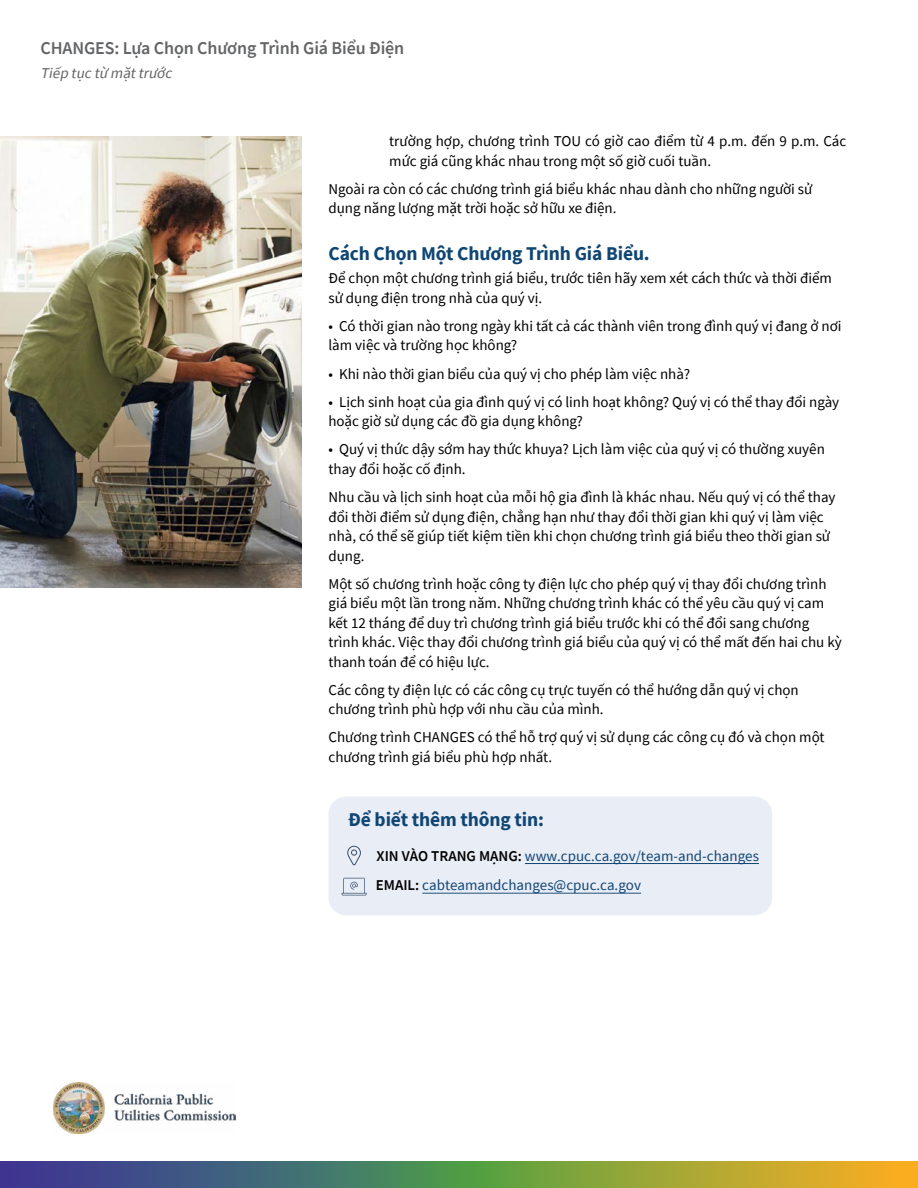
<style>
.page{position:relative;width:918px;height:1188px;background:#fff}
.page>*{position:absolute;margin:0;border:0;box-sizing:border-box;transform-origin:0 0}
.t1{font:700 19.5px "Source Sans Pro";letter-spacing:-.005em;color:#104674}
.t2{font:600 18px "Source Sans Pro";letter-spacing:-.005em;color:#636466}
.t3{font:15px/19.5px "Source Sans Pro";color:#000}
.t4{font:15px/29.7px "Source Sans Pro";color:#104674}
.t5{font:italic 15px "Source Sans Pro";color:#636466}
.s1{font-weight:600;color:#000}
</style>
<div class="page">
<img style="left:54px;top:1082px;width:182px;height:51px">
<div style="left:870px;top:1161px;width:48px;height:27px;background:#fbad20"></div>
<svg style="left:0;top:1161px;width:875px;height:27px"></svg>
<div style="left:328px;top:796px;width:444px;height:119px;background:#e9edf6;border-radius:18px"></div>
<hr style="left:422px;top:893px;width:219px;height:1px;background:#104674">
<hr style="left:525px;top:863px;width:234px;height:1px;background:#104674">
<svg style="left:347px;top:846px;width:14px;height:20px"></svg>
<svg style="left:342px;top:878px;width:25px;height:17px"></svg>
<img style="left:0;top:137px;width:302px;height:451px">
<p class="t2" style="left:40px;top:36px;width:365px">CHANGES: Lựa Chọn Chương Trình Giá Biểu Điện</p>
<p class="t5" style="left:40px;top:63px;width:136px">Tiếp tục từ mặttrước</p>
<p class="t3" style="left:389px;top:131px;width:459px">trường hợp, chương trình TOU có giờ cao điểm từ 4 p.m. đến 9 p.m. Các mức giá cũng khác nhau trong một số giờ cuối tuần.</p>
<p class="t3" style="left:328px;top:179px;width:485px">Ngoài ra còn có các chương trình giá biểu khác nhau dành cho những người sử dụng năng lượng mặt trời hoặc sở hữu xe điện.</p>
<h1 class="t1" style="left:328px;top:240px;width:323px">Cách Chọn Một Chương Trình Giá Biểu.</h1>
<p class="t3" style="left:328px;top:269px;width:505px">Để chọn một chương trình giá biểu, trước tiên hãy xem xét cách thức và thời điểm sử dụng điện trong nhà của quý vị.</p>
<p class="t3" style="left:328px;top:316px;width:514px">• Có thời gian nào trong ngày khi tất cả các thành viên trong đình quý vị đang ở nơi làm việc và trường học không?</p>
<p class="t3" style="left:328px;top:364px;width:363px">• Khi nào thời gian biểu của quý vị cho phép làm việc nhà?</p>
<p class="t3" style="left:328px;top:392px;width:512px">• Lịch sinh hoạt của gia đình quý vị có linh hoạt không? Quý vị có thể thay đổi ngày hoặc giờ sử dụng các đồ gia dụng không?</p>
<p class="t3" style="left:328px;top:440px;width:498px">• Quý vị thức dậy sớm hay thức khuya? Lịch làm việc của quý vị có thường xuyên thay đổi hoặc cố định.</p>
<p class="t3" style="left:328px;top:487px;width:509px">Nhu cầu và lịch sinh hoạt của mỗi hộ gia đình là khác nhau. Nếu quý vị có thể thay đổi thời điểm sử dụng điện, chẳng hạn như thay đổi thời gian khi quý vị làm việc nhà, có thể sẽ giúp tiết kiệm tiền khi chọn chương trình giá biểu theo thời gian sử dụng.</p>
<p class="t3" style="left:328px;top:574px;width:515px">Một số chương trình hoặc công ty điện lực cho phép quý vị thay đổi chương trình giá biểu một lần trong năm. Những chương trình khác có thể yêu cầu quý vị cam kết 12 tháng để duy trì chương trình giá biểu trước khi có thể đổi sang chương trình khác. Việc thay đổi chương trình giá biểu của quý vị có thể mất đến hai chu kỳ thanh toán để có hiệu lực.</p>
<p class="t3" style="left:328px;top:680px;width:472px">Các công ty điện lực có các công cụ trực tuyến có thể hướng dẫn quý vị chọn chương trình phù hợp với nhu cầu của mình.</p>
<p class="t3" style="left:328px;top:728px;width:498px">Chương trình CHANGES có thể hỗ trợ quý vị sử dụng các công cụ đó và chọn một chương trình giá biểu phù hợp nhất.</p>
<h1 class="t1" style="left:348px;top:806px;width:197px">Để biết thêm thông tin:</h1>
<p class="t4" style="left:376px;top:841px;width:385px"><span class="s1">XIN VÀO TRANG MẠNG:</span> www.cpuc.ca.gov/team-and-changes<br><span class="s1">EMAIL:</span> cabteamandchanges@cpuc.ca.gov</p>
</div>
